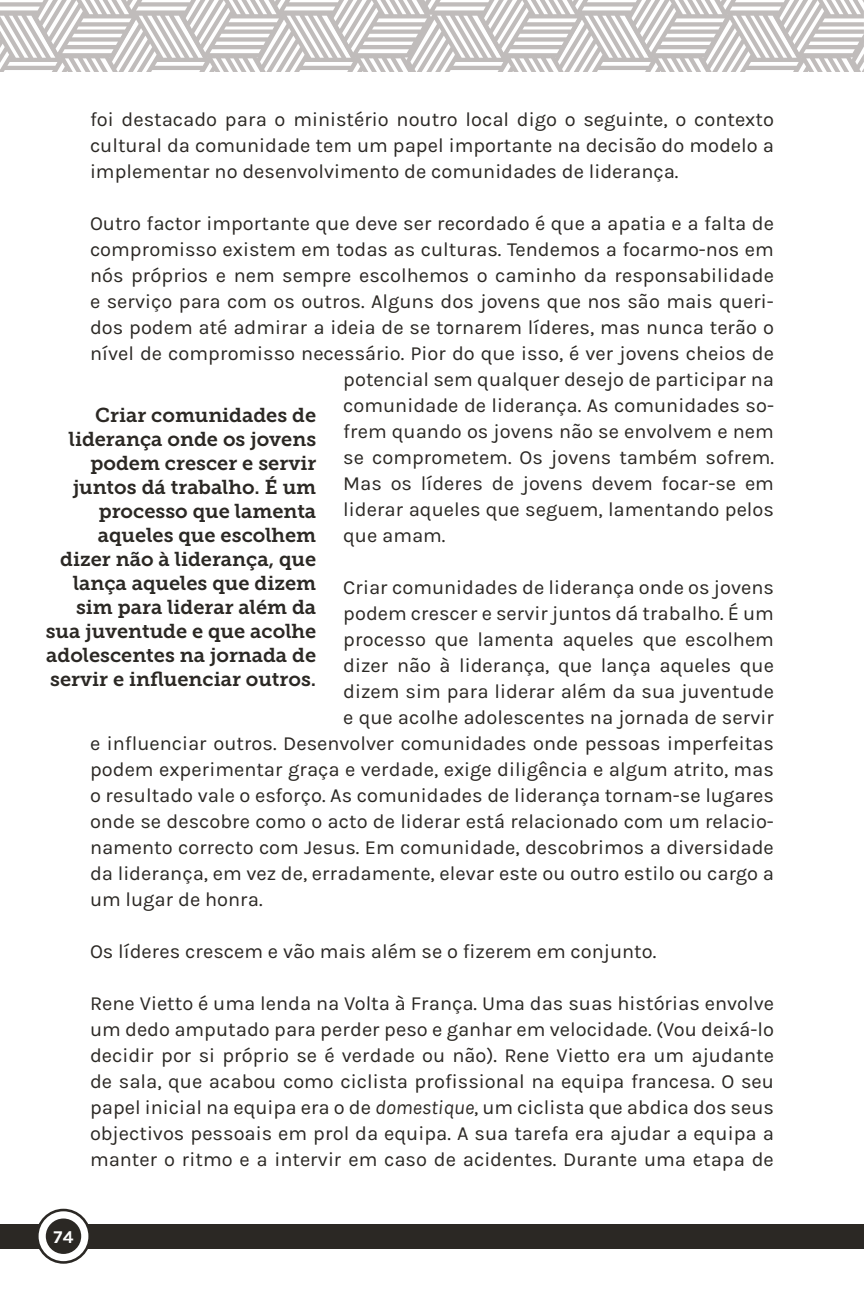
<style>
.page{position:relative;width:864px;height:1296px;background:#fff}
.page>*{position:absolute;margin:0;border:0;box-sizing:border-box;transform-origin:0 0}
.t1{font:20px/26px "Karla";color:#2b2824;text-align:justify}
.t2{font:20px/24px "Museo Slab 700";color:#2b2824;text-align:right}
.t3{font:700 18px "Karla";color:#fff}
.s1{font-family:"Karmilla"}
.s2{font-style:italic}
</style>
<div class="page">
<div style="left:0;top:1224px;width:864px;height:24px;background:#2b2824"></div>
<svg style="left:36px;top:1209px;width:55px;height:55px"></svg>
<div style="left:39px;top:1211px;width:49px;height:50px;background:#fff;border-radius:50%"></div>
<div style="left:46px;top:1219px;width:35px;height:35px;background:#2b2824;border-radius:50%"></div>
<svg style="left:0;top:0;width:864px;height:72px"></svg>
<p class="t1" style="left:90px;top:107px;width:685px">foi destacado para o ministério noutro local digo o seguinte, o contexto cultural da comunidade tem um papel importante na decisão do modelo a implementar no desenvolvimento de comunidades de lideran<span class="s1">ç</span>a.</p>
<p class="t1" style="left:90px;top:211px;width:686px">Outro factor importante que deve ser recordado é que a apatia e a falta de</p>
<p class="t1" style="left:90px;top:237px;width:685px">compromisso existem em todas as culturas. Tendemos a focarmo-nos em</p>
<p class="t1" style="left:90px;top:263px;width:685px">nós próprios e nem sempre escolhemos o caminho da responsabilidade</p>
<p class="t1" style="left:90px;top:289px;width:685px">e servi<span class="s1">ç</span>o para com os outros. Alguns dos jovens que nos são mais queri-</p>
<p class="t1" style="left:90px;top:315px;width:685px">dos podem até admirar a ideia de se tornarem líderes, mas nunca terão o</p>
<p class="t1" style="left:90px;top:341px;width:686px">nível de compromisso necessário. Pior do que isso, é ver jovens cheios de</p>
<p class="t1" style="left:343px;top:367px;width:432px">potencial sem qualquer desejo de participar na</p>
<p class="t1" style="left:343px;top:393px;width:432px">comunidade de lideran<span class="s1">ç</span>a. As comunidades so-</p>
<p class="t1" style="left:343px;top:419px;width:432px">frem quando os jovens não se envolvem e nem</p>
<p class="t1" style="left:343px;top:445px;width:432px">se comprometem. Os jovens também sofrem.</p>
<p class="t1" style="left:343px;top:471px;width:432px">Mas os líderes de jovens devem focar-se em</p>
<p class="t1" style="left:343px;top:497px;width:432px">liderar aqueles que seguem, lamentando pelos</p>
<p class="t1" style="left:343px;top:523px;width:104px">que amam.</p>
<p class="t1" style="left:343px;top:575px;width:432px">Criar comunidades de lideran<span class="s1">ç</span>a onde os jovens</p>
<p class="t1" style="left:343px;top:601px;width:432px">podem crescer e servir juntos dá trabalho. É um</p>
<p class="t1" style="left:343px;top:627px;width:432px">processo que lamenta aqueles que escolhem</p>
<p class="t1" style="left:343px;top:653px;width:432px">dizer não à lideran<span class="s1">ç</span>a, que lan<span class="s1">ç</span>a aqueles que</p>
<p class="t1" style="left:343px;top:679px;width:432px">dizem sim para liderar além da sua juventude</p>
<p class="t1" style="left:343px;top:705px;width:432px">e que acolhe adolescentes na jornada de servir</p>
<p class="t1" style="left:90px;top:731px;width:686px">e influenciar outros. Desenvolver comunidades onde pessoas imperfeitas</p>
<p class="t1" style="left:90px;top:757px;width:686px">podem experimentar gra<span class="s1">ç</span>a e verdade, exige diligência e algum atrito, mas</p>
<p class="t1" style="left:90px;top:783px;width:686px">o resultado vale o esfor<span class="s1">ç</span>o. As comunidades de lideran<span class="s1">ç</span>a tornam-se lugares</p>
<p class="t1" style="left:90px;top:809px;width:685px">onde se descobre como o acto de liderar está relacionado com um relacio-</p>
<p class="t1" style="left:90px;top:835px;width:685px">namento correcto com Jesus. Em comunidade, descobrimos a diversidade</p>
<p class="t1" style="left:90px;top:861px;width:686px">da lideran<span class="s1">ç</span>a, em vez de, erradamente, elevar este ou outro estilo ou cargo a</p>
<p class="t1" style="left:90px;top:887px;width:174px">um lugar de honra.</p>
<p class="t1" style="left:90px;top:939px;width:568px">Os líderes crescem e vão mais além se o fizerem em conjunto.</p>
<p class="t1" style="left:90px;top:991px;width:686px">Rene Vietto é uma lenda na Volta à Fran<span class="s1">ç</span>a. Uma das suas histórias envolve um dedo amputado para perder peso e ganhar em velocidade. (Vou deixá-lo decidir por si próprio se é verdade ou não). Rene Vietto era um ajudante de sala, que acabou como ciclista profissional na equipa francesa. O seu papel inicial na equipa era o de <span class="s2">domestique</span>, um ciclista que abdica dos seus objectivos pessoais em prol da equipa. A sua tarefa era ajudar a equipa a manter o ritmo e a intervir em caso de acidentes. Durante uma etapa de</p>
<p class="t2" style="left:46px;top:403px;width:272px">Criar comunidades de liderança onde os jovens podem crescer e servir juntos dá trabalho. É um processo que lamenta aqueles que escolhem dizer não à liderança, que lança aqueles que dizem sim para liderar além da sua juventude e que acolhe adolescentes na jornada de servir e influenciar outros.</p>
<p class="t3" style="left:54px;top:1226px;width:21px">74</p>
</div>
